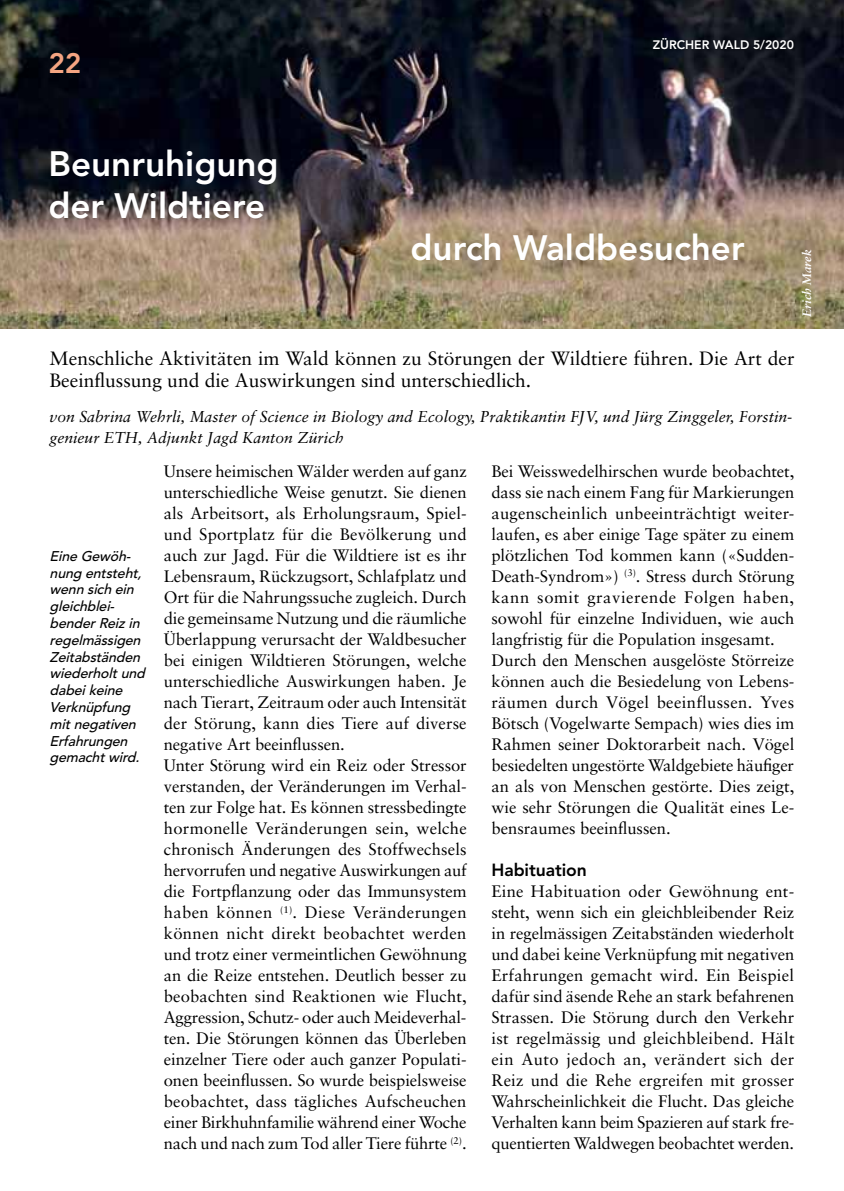
<style>
.page{position:relative;width:844px;height:1191px;background:#fff}
.page>*{position:absolute;margin:0;border:0;box-sizing:border-box;transform-origin:0 0}
.t1{font:800 35px/42px "Avenir";color:#fff}
.t2{font:800 28px "Avenir";color:#f4a582}
.t3{font:19.25px/21.9px "Sabon";color:#000}
.t4{font:800 17.5px "Avenir";letter-spacing:-.005em;color:#000}
.t5{font:16.62px/21px "Sabon";letter-spacing:-.005em;color:#000}
.t6{font:italic 15.75px/21px "Sabon";color:#000}
.t7{font:italic 500 14px/16.8px "Avenir";color:#000}
.t8{font:800 12.25px "Avenir";color:#fff}
.t9{font:italic 700 12.25px "Sabon";color:#fff}
</style>
<div class="page">
<img style="left:0;top:0;width:843px;height:329px">
<div style="left:651px;top:37px;width:145px;height:15px;background:#000;opacity:.5"></div>
<h2 class="t2" style="left:48px;top:46px;width:35px">22</h2>
<h1 class="t1" style="left:48px;top:143px;width:232px">Beunruhigung der Wildtiere</h1>
<p class="t8" style="left:652px;top:38px;width:143px">ZÜRCHER WALD 5/2020</p>
<h1 class="t1" style="left:410px;top:227px;width:335px">durch Waldbesucher</h1>
<p class="t9" style="left:799px;top:317px;width:69px;rotate:-90deg">Erich Marek</p>
<p class="t3" style="left:50px;top:347px;width:746px">Menschliche Aktivitäten im Wald können zu Störungen der Wildtiere führen. Die Art der<br>Beeinflussung und die Auswirkungen sind unterschiedlich.</p>
<p class="t6" style="left:50px;top:406px;width:744px">von Sabrina Wehrli, Master of Science in Biology and Ecology, Praktikantin FJV, und Jürg Zinggeler, Forstin&shy;genieur ETH, Adjunkt Jagd Kanton Zürich</p>
<p class="t5" style="left:164px;top:460px;width:304px">Unsere heimischen Wälder werden auf ganz unterschiedliche Weise genutzt. Sie dienen als Arbeitsort, als Erholungsraum, Spiel&shy;und Sportplatz für die Bevölkerung und auch zur Jagd. Für die Wildtiere ist es ihr Lebensraum, Rückzugsort, Schlafplatz und Ort für die Nahrungssuche zugleich. Durch die gemeinsame Nutzung und die räumliche Überlappung verursacht der Waldbesucher bei einigen Wildtieren Störungen, welche unterschiedliche Auswirkungen haben. Je nach Tierart, Zeitraum oder auch Intensität der Störung, kann dies Tiere auf diverse negative Art beeinflussen.<br>Unter Störung wird ein Reiz oder Stressor verstanden, der Veränderungen im Verhal&shy;ten zur Folge hat. Es können stressbedingte hormonelle Veränderungen sein, welche chronisch Änderungen des Stoffwechsels hervorrufen und negative Auswirkungen auf die Fortpflanzung oder das Immunsystem haben können <sup>(1)</sup>. Diese Veränderungen können nicht direkt beobachtet werden und trotz einer vermeintlichen Gewöhnung an die Reize entstehen. Deutlich besser zu beobachten sind Reaktionen wie Flucht, Aggression, Schutz- oder auch Meideverhal&shy;ten. Die Störungen können das Überleben einzelner Tiere oder auch ganzer Populati&shy;onen beeinflussen. So wurde beispielsweise beobachtet, dass tägliches Aufscheuchen einer Birkhuhnfamilie während einer Woche nach und nach zum Tod aller Tiere führte <sup>(2)</sup>.</p>
<p class="t5" style="left:491px;top:460px;width:304px">Bei Weisswedelhirschen wurde beobachtet, dass sie nach einem Fang für Markierungen augenscheinlich unbeeinträchtigt weiter&shy;laufen, es aber einige Tage später zu einem plötzlichen Tod kommen kann («Sudden-Death-Syndrom») <sup>(3)</sup>. Stress durch Störung kann somit gravierende Folgen haben, sowohl für einzelne Individuen, wie auch langfristig für die Population insgesamt.<br>Durch den Menschen ausgelöste Störreize können auch die Besiedelung von Lebens&shy;räumen durch Vögel beeinflussen. Yves Bötsch (Vogelwarte Sempach) wies dies im Rahmen seiner Doktorarbeit nach. Vögel besiedelten ungestörte Waldgebiete häufiger an als von Menschen gestörte. Dies zeigt, wie sehr Störungen die Qualität eines Le&shy;bensraumes beeinflussen.</p>
<p class="t7" style="left:50px;top:548px;width:100px">Eine Gewöh&shy;nung entsteht, wenn sich ein gleichblei&shy;benderReizin regelmässigen<br>Zeitabständen wiederholtund dabeikeine<br>Verknüpfung mitnegativen<br>Erfahrungen gemachtwird.</p>
<p class="t4" style="left:491px;top:859px;width:97px">Habituation</p>
<p class="t5" style="left:491px;top:880px;width:304px;text-align:justify">Eine Habituation oder Gewöhnung ent&shy;steht, wenn sich ein gleichbleibender Reiz in regelmässigen Zeitabständen wiederholt und dabei keine Verknüpfung mit negativen Erfahrungen gemacht wird. Ein Beispiel dafür sind äsende Rehe an stark befahrenen Strassen. Die Störung durch den Verkehr ist regelmässig und gleichbleibend. Hält ein Auto jedoch an, verändert sich der Reiz und die Rehe ergreifen mit grosser Wahrscheinlichkeit die Flucht. Das gleiche Verhalten kann beim Spazieren auf stark fre&shy;quentierten Waldwegen beobachtet werden.</p>
</div>
